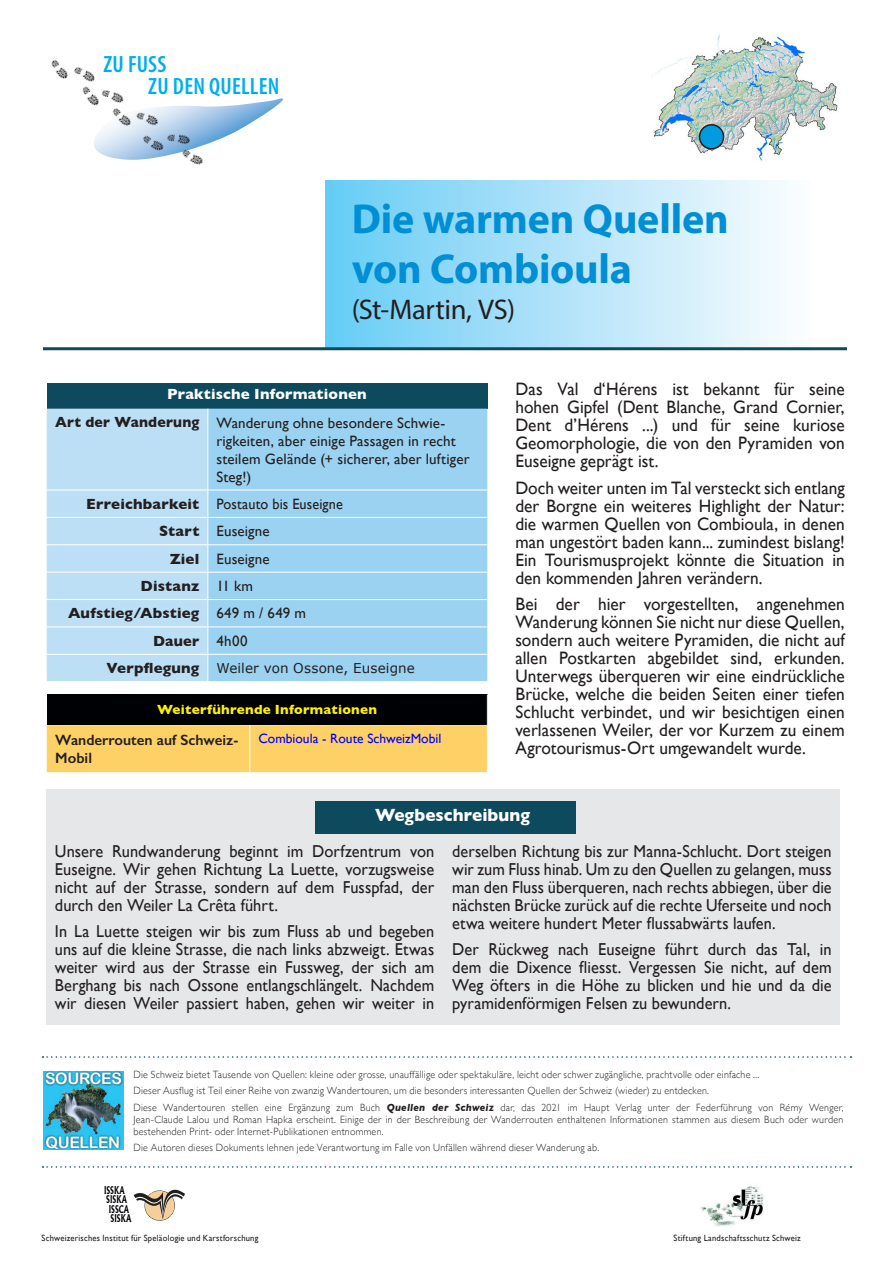
<style>
.page{position:relative;width:893px;height:1263px;background:#fff}
.page>*{position:absolute;margin:0;border:0;box-sizing:border-box;transform-origin:0 0}
.Titre_excursion{font:700 42px/50.4px "Myriad Pro";letter-spacing:-.005em;color:#008ed4}
.Titre_excursion-2{font:28.5px "Myriad Pro";letter-spacing:-.015em;color:#231f20}
.t1{font:600 condensed 23.7px "Myriad Pro";letter-spacing:.01em;color:#00aeef}
.texte_de_base{font:18px/18px "Gill Sans";color:#231f20;text-align:justify;scale:.96 1}
.titres{font:700 18px "Gill Sans";letter-spacing:.005em;color:#fff;scale:.95 1}
.texte_de_base-2{font:17.25px/18px "Gill Sans";letter-spacing:.005em;color:#231f20;text-align:justify;scale:.94 1}
.texte_de_base-3{font:17.25px/18px "Gill Sans";letter-spacing:.005em;color:#231f20;text-align:justify;scale:.95 1}
.t2{font:15.75px "Arial Rounded MT Bold";letter-spacing:-.02em;color:#fff}
.t3{font:15px/18px "Gill Sans";letter-spacing:.01em;color:#231f20}
.t4{font:700 15px "Gill Sans";letter-spacing:.015em;color:#231f20}
.t5{font:600 15px/18px "Gill Sans";color:#231f20}
.t6{font:700 15px "Gill Sans";letter-spacing:.01em;color:#fff}
.t7{font:15px "Gill Sans";letter-spacing:.01em;color:#231f20;scale:.95 1}
.t8{font:700 15px "Gill Sans";letter-spacing:.015em;color:#231f20;scale:.94 1}
.t9{font:700 13.5px "Gill Sans";letter-spacing:.015em;color:#fff101}
.t10{font:13.5px "Gill Sans";color:#00f}
.t11{font:13.5px "Verdana";letter-spacing:.01em;color:#231f20}
.texte_de_base-4{font:300 10.5px/12px "Gill Sans";letter-spacing:.025em;color:#231f20;text-align:justify;scale:.95 1}
.Normal_e{font:700 10.35px "Flareserif 821 BT";color:#000104;scale:.7 1}
.texte_de_base-5{font:9px "Gill Sans";letter-spacing:.03em;color:#231f20;scale:.95 1}
.s1{font-weight:700;font-style:italic}
</style>
<div class="page">
<div style="left:325px;top:181px;width:568px;height:166px;background:linear-gradient(to right,#6bccf5,#fff)"></div>
<img style="left:653px;top:35px;width:185px;height:126px">
<hr style="left:43px;top:347px;width:804px;height:3px;background:#0e4a5e">
<div style="left:46px;top:789px;width:794px;height:236px;background:#e6e7e9"></div>
<div style="left:315px;top:801px;width:260px;height:33px;background:#0e4a5e"></div>
<div style="left:47px;top:383px;width:440px;height:26px;background:#0e4a5e"></div>
<div style="left:208px;top:409px;width:279px;height:272px;background:#9bd2f1"></div>
<hr style="left:208px;top:544px;width:279px;height:1px;background:#fff">
<hr style="left:208px;top:572px;width:279px;height:1px;background:#fff">
<hr style="left:208px;top:599px;width:279px;height:1px;background:#fff">
<hr style="left:208px;top:626px;width:279px;height:1px;background:#fff">
<hr style="left:208px;top:654px;width:279px;height:1px;background:#fff">
<div style="left:47px;top:409px;width:161px;height:272px;background:#bcdff5"></div>
<hr style="left:47px;top:490px;width:161px;height:1px;background:#fff">
<hr style="left:208px;top:490px;width:279px;height:1px;background:#fff">
<hr style="left:47px;top:517px;width:161px;height:1px;background:#fff">
<hr style="left:208px;top:517px;width:279px;height:1px;background:#fff">
<div style="left:699px;top:125px;width:25px;height:24px;background:#009cdf;border-radius:50%"></div>
<div style="left:699px;top:124px;width:25px;height:26px;border:2px solid #231f20;border-radius:50%"></div>
<div style="left:47px;top:694px;width:440px;height:31px;background:#000104"></div>
<div style="left:47px;top:725px;width:440px;height:47px;background:#fed166"></div>
<hr style="left:249px;top:725px;width:1px;height:47px;background:#fff">
<svg style="left:134px;top:1190px;width:51px;height:30px"></svg>
<svg style="left:43px;top:1056px;width:808px;height:2px"></svg>
<svg style="left:43px;top:1166px;width:808px;height:2px"></svg>
<img style="left:700px;top:1185px;width:64px;height:41px">
<img style="left:44px;top:1087px;width:79px;height:63px">
<div style="left:44px;top:1070px;width:80px;height:17px;background:#231f20;opacity:.75"></div>
<div style="left:44px;top:1134px;width:77px;height:17px;background:#231f20;opacity:.75"></div>
<svg style="left:213px;top:98px;width:70px;height:44px"></svg>
<img style="left:51px;top:60px;width:162px;height:105px">
<p class="t1" style="left:104px;top:51px;width:64px">ZU FUSS</p>
<p class="t1" style="left:148px;top:74px;width:133px">ZU DEN QUELLEN</p>
<p class="Titre_excursion" style="left:352px;top:192px;width:378px">Die warmen Quellen von Combioula</p>
<p class="Titre_excursion-2" style="left:352px;top:292px;width:165px">(St-Martin, VS)</p>
<p class="t6" style="left:167px;top:382px;width:201px">Praktische Informationen</p>
<p class="t8" style="left:55px;top:410px;width:155px">Art der Wanderung</p>
<p class="t3" style="left:216px;top:413px;width:255px">Wanderung ohne besondere Schwie&shy;rigkeiten, aber einige Passagen in recht steilem Gelände (+ sicherer, aber luftiger<br>Steg!)</p>
<p class="t4" style="left:86px;top:492px;width:115px">Erreichbarkeit</p>
<p class="t7" style="left:216px;top:495px;width:135px">Postauto bis Euseigne</p>
<p class="t4" style="left:159px;top:519px;width:42px">Start</p>
<p class="t3" style="left:216px;top:522px;width:55px">Euseigne</p>
<p class="t4" style="left:170px;top:547px;width:31px">Ziel</p>
<p class="t3" style="left:216px;top:549px;width:55px">Euseigne</p>
<p class="t4" style="left:141px;top:574px;width:60px">Distanz</p>
<p class="t3" style="left:216px;top:577px;width:38px">11 km</p>
<p class="t4" style="left:68px;top:601px;width:133px">Aufstieg/Abstieg</p>
<p class="t3" style="left:216px;top:604px;width:91px">649 m / 649 m</p>
<p class="t4" style="left:153px;top:629px;width:48px">Dauer</p>
<p class="t3" style="left:216px;top:631px;width:33px">4h00</p>
<p class="t4" style="left:107px;top:656px;width:94px">Verpflegung</p>
<p class="t11" style="left:216px;top:659px;width:200px">Weiler von Ossone, Euseigne</p>
<p class="t9" style="left:157px;top:699px;width:221px">Weiterführende Informationen</p>
<p class="t5" style="left:55px;top:730px;width:185px">Wanderrouten auf Schweiz-<br>Mobil</p>
<p class="t10" style="left:258px;top:731px;width:184px">Combioula - Route SchweizMobil</p>
<p class="texte_de_base" style="left:515px;top:380px;width:345px">Das Val d‘Hérens ist bekannt für seine hohen Gipfel (Dent Blanche, Grand Cornier, Dent d’Hérens ...) und für seine kuriose Geomorphologie, die von den Pyramiden von Euseigne geprägt ist.</p>
<p class="texte_de_base" style="left:515px;top:478px;width:345px">Doch weiter unten im Tal versteckt sich entlang der Borgne ein weiteres Highlight der Natur: die warmen Quellen von Combioula, in denen man ungestört baden kann... zumindest bislang!<br>Ein Tourismusprojekt könnte die Situation in den kommenden Jahren verändern.</p>
<p class="texte_de_base" style="left:515px;top:595px;width:345px">Bei der hier vorgestellten, angenehmen Wanderung können Sie nicht nur diese Quellen, sondern auch weitere Pyramiden, die nicht auf allen Postkarten abgebildet sind, erkunden.<br>Unterwegs überqueren wir eine eindrückliche Brücke, welche die beiden Seiten einer tiefen Schlucht verbindet, und wir besichtigen einen verlassenen Weiler, der vor Kurzem zu einem Agrotourismus-Ort umgewandelt wurde.</p>
<p class="titres" style="left:375px;top:801px;width:165px">Wegbeschreibung</p>
<p class="texte_de_base-3" style="left:55px;top:842px;width:401px">Unsere Rundwanderung beginnt im Dorfzentrum von Euseigne. Wir gehen Richtung La Luette, vorzugsweise nicht auf der Strasse, sondern auf dem Fusspfad, der durch den Weiler La Crêta führt.</p>
<p class="texte_de_base-2" style="left:55px;top:922px;width:405px">In La Luette steigen wir bis zum Fluss ab und begeben uns auf die kleine Strasse, die nach links abzweigt. Etwas weiter wird aus der Strasse ein Fussweg, der sich am Berghang bis nach Ossone entlangschlängelt. Nachdem wir diesen Weiler passiert haben, gehen wir weiter in</p>
<p class="texte_de_base-2" style="left:452px;top:842px;width:405px">derselben Richtung bis zur Manna-Schlucht. Dort steigen wir zum Fluss hinab. Um zu den Quellen zu gelangen, muss man den Fluss überqueren, nach rechts abbiegen, über die nächsten Brücke zurück auf die rechte Uferseite und noch etwa weitere hundert Meter flussabwärts laufen.</p>
<p class="texte_de_base-3" style="left:452px;top:940px;width:401px">Der Rückweg nach Euseigne führt durch das Tal, in dem die Dixence fliesst. Vergessen Sie nicht, auf dem Weg öfters in die Höhe zu blicken und hie und da die pyramidenförmigen Felsen zu bewundern.</p>
<p class="t2" style="left:45px;top:1069px;width:78px">SOURCES</p>
<p class="t2" style="left:46px;top:1133px;width:76px">QUELLEN</p>
<p class="texte_de_base-4" style="left:134px;top:1068px;width:660px">Die Schweiz bietet Tausende von Quellen: kleine oder grosse, unauffällige oder spektakuläre, leicht oder schwer zugängliche, prachtvolle oder einfache ...</p>
<p class="texte_de_base-4" style="left:134px;top:1084px;width:607px">Dieser Ausflug ist Teil einer Reihe von zwanzig Wandertouren, um die besonders interessanten Quellen der Schweiz (wieder) zu entdecken.</p>
<p class="texte_de_base-4" style="left:134px;top:1101px;width:749px">Diese Wandertouren stellen eine Ergänzung zum Buch <span class="s1">Quellen der Schweiz</span> dar, das 2021 im Haupt Verlag unter der Federführung von Rémy Wenger, Jean-Claude Lalou und Roman Hapka erscheint. Einige der in der Beschreibung der Wanderrouten enthaltenen Informationen stammen aus diesem Buch oder wurden bestehenden Print- oder Internet-Publikationen entnommen.</p>
<p class="texte_de_base-4" style="left:134px;top:1141px;width:492px">Die Autoren dieses Dokuments lehnen jede Verantwortung im Falle von Unfällen während dieser Wanderung ab.</p>
<p class="Normal_e" style="left:104px;top:1184px;width:31px">ISSKA</p>
<p class="Normal_e" style="left:106px;top:1193px;width:31px">SISKA</p>
<p class="Normal_e" style="left:109px;top:1202px;width:31px">ISSCA</p>
<p class="Normal_e" style="left:111px;top:1211px;width:31px">SISKA</p>
<p class="texte_de_base-5" style="left:42px;top:1232px;width:230px">Schweizerisches Institut für Speläologie und Karstforschung</p>
<p class="texte_de_base-5" style="left:674px;top:1232px;width:135px">Stiftung Landschaftsschutz Schweiz</p>
</div>
